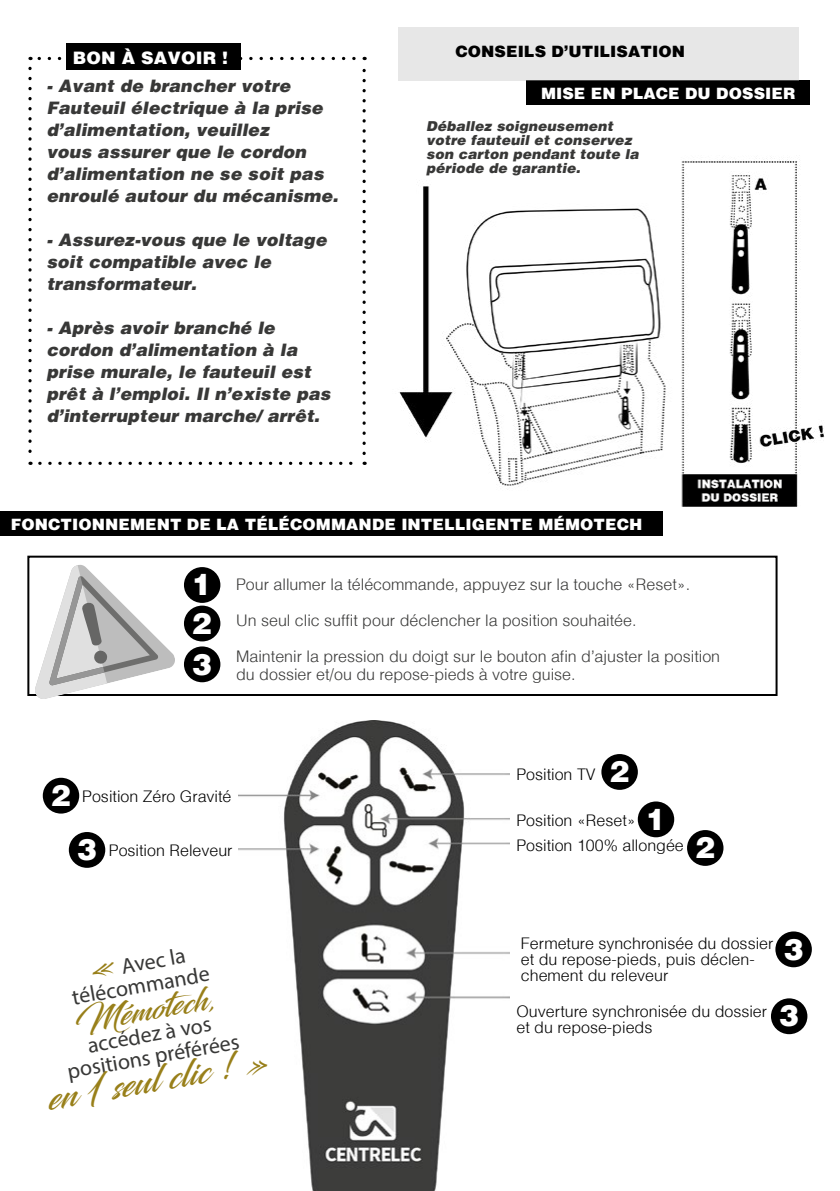
<style>
.page{position:relative;width:840px;height:1191px;background:#fff}
.page>*{position:absolute;margin:0;border:0;box-sizing:border-box;transform-origin:0 0}
.t1{font:36px "Blacksword";color:#987f19}
.t2{font:32px "Blacksword";color:#987f19}
.t3{font:900 30px "Helvetica";color:#fff}
.t4{font:22px/22px "Myriad Pro";color:#383837;text-align:center}
.t5{font:italic 900 17.6px/22px "Helvetica";color:#383837}
.t6{font:900 17.6px "Helvetica";color:#fff}
.t7{font:300 16px/18px "Helvetica";color:#383837}
.t8{font:300 16px/16px "Helvetica";color:#000}
.t9{font:900 16px "Helvetica";color:#fff}
.t10{font:900 16px "Helvetica";color:#000}
.t11{font:italic 900 14px/14px "Helvetica";color:#383837}
.s1{font-family:"Blacksword";font-size:26px;color:#987f19}
.s2{font-size:26px}
</style>
<div class="page">
<img style="left:239px;top:721px;width:270px;height:470px">
<div style="left:526px;top:80px;width:283px;height:25px;background:#000"></div>
<div style="left:0;top:511px;width:662px;height:25px;background:#000"></div>
<div style="left:27px;top:555px;width:750px;height:141px;border:2px solid #000"></div>
<svg style="left:30px;top:57px;width:32px;height:3px"></svg>
<svg style="left:28px;top:68px;width:4px;height:397px"></svg>
<svg style="left:40px;top:461px;width:325px;height:4px"></svg>
<svg style="left:362px;top:57px;width:3px;height:396px"></svg>
<svg style="left:240px;top:57px;width:114px;height:3px"></svg>
<div style="left:65px;top:44px;width:175px;height:26px;background:#000"></div>
<div style="left:398px;top:27px;width:400px;height:53px;background:#e7e7e7"></div>
<img style="left:398px;top:158px;width:427px;height:356px">
<div style="left:184px;top:567px;width:36px;height:36px;background:#000;border-radius:50%"></div>
<div style="left:637px;top:801px;width:36px;height:36px;background:#000;border-radius:50%"></div>
<div style="left:184px;top:605px;width:36px;height:36px;background:#000;border-radius:50%"></div>
<div style="left:43px;top:777px;width:36px;height:36px;background:#000;border-radius:50%"></div>
<div style="left:601px;top:754px;width:36px;height:36px;background:#000;border-radius:50%"></div>
<div style="left:686px;top:830px;width:37px;height:36px;background:#000;border-radius:50%"></div>
<div style="left:184px;top:646px;width:36px;height:36px;background:#000;border-radius:50%"></div>
<div style="left:69px;top:832px;width:36px;height:36px;background:#000;border-radius:50%"></div>
<div style="left:775px;top:931px;width:36px;height:36px;background:#000;border-radius:50%"></div>
<div style="left:770px;top:998px;width:37px;height:36px;background:#000;border-radius:50%"></div>
<svg style="left:34px;top:565px;width:141px;height:134px"></svg>
<p class="t6" style="left:73px;top:47px;width:157px">BON À SAVOIR !</p>
<p class="t5" style="left:46px;top:75px;width:297px">- Avant de brancher votre<br>Fauteuil électrique à la prise d’alimentation, veuillez<br>vous assurer que le cordon d’alimentation ne se soit pas enroulé autour du mécanisme.</p>
<p class="t5" style="left:46px;top:229px;width:285px">- Assurez-vous que le voltage soit compatible avec le transformateur.</p>
<p class="t5" style="left:46px;top:316px;width:289px">- Après avoir branché le cordon d’alimentation à la prise murale, le fauteuil est prêt à l’emploi. Il n’existe pas d’interrupteur marche/ arrêt.</p>
<p class="t10" style="left:455px;top:41px;width:231px">CONSEILS D’UTILISATION</p>
<p class="t9" style="left:540px;top:83px;width:256px">MISE EN PLACE DU DOSSIER</p>
<p class="t11" style="left:426px;top:119px;width:217px">Déballez soigneusement votre fauteuil et conservez son carton pendant toute la période de garantie.</p>
<p class="t9" style="left:11px;top:514px;width:632px">FONCTIONNEMENT DE LA TÉLÉCOMMANDE INTELLIGENTE MÉMOTECH</p>
<h3 class="t3" style="left:192px;top:566px;width:22px">1</h3>
<h3 class="t3" style="left:192px;top:605px;width:22px">2</h3>
<h3 class="t3" style="left:192px;top:646px;width:22px">3</h3>
<p class="t7" style="left:236px;top:574px;width:455px">Pour allumer la télécommande, appuyez sur la touche «Reset».</p>
<p class="t7" style="left:236px;top:610px;width:401px">Un seul clic suffit pour déclencher la position souhaitée.</p>
<p class="t7" style="left:236px;top:646px;width:485px">Maintenir la pression du doigt sur le bouton afin d’ajuster la position du dossier et/ou du repose-pieds à votre guise.</p>
<h3 class="t3" style="left:51px;top:777px;width:22px">2</h3>
<p class="t8" style="left:82px;top:787px;width:151px">Position Zéro Gravité</p>
<h3 class="t3" style="left:77px;top:831px;width:22px">3</h3>
<p class="t8" style="left:109px;top:841px;width:125px">Position Releveur</p>
<p class="t8" style="left:516px;top:766px;width:81px">Position TV</p>
<h3 class="t3" style="left:609px;top:753px;width:22px">2</h3>
<p class="t8" style="left:516px;top:812px;width:121px">Position «Reset»</p>
<h3 class="t3" style="left:645px;top:801px;width:22px">1</h3>
<p class="t8" style="left:516px;top:837px;width:169px">Position 100% allongée</p>
<h3 class="t3" style="left:695px;top:829px;width:22px">2</h3>
<p class="t4" style="left:66px;top:964px;width:141px;rotate:-10deg"><span class="s1">«</span> Avec la télécommande</p>
<h2 class="t2" style="left:71px;top:1003px;width:144px;rotate:-10deg">Mémotech<span class="s2">,</span></h2>
<p class="t4" style="left:62px;top:1038px;width:175px;rotate:-10deg">accédez à vos positions préférées</p>
<h1 class="t1" style="left:44px;top:1077px;width:223px;rotate:-10deg">en 1 seul clic ! <span class="s2">»</span></h1>
<p class="t8" style="left:520px;top:934px;width:254px">Fermeture synchronisée du dossier et du repose-pieds, puis déclen&shy;chement du releveur</p>
<p class="t8" style="left:516px;top:1002px;width:252px">Ouverture synchronisée du dossier et du repose-pieds</p>
<h3 class="t3" style="left:783px;top:930px;width:22px">3</h3>
<h3 class="t3" style="left:778px;top:997px;width:22px">3</h3>
</div>
